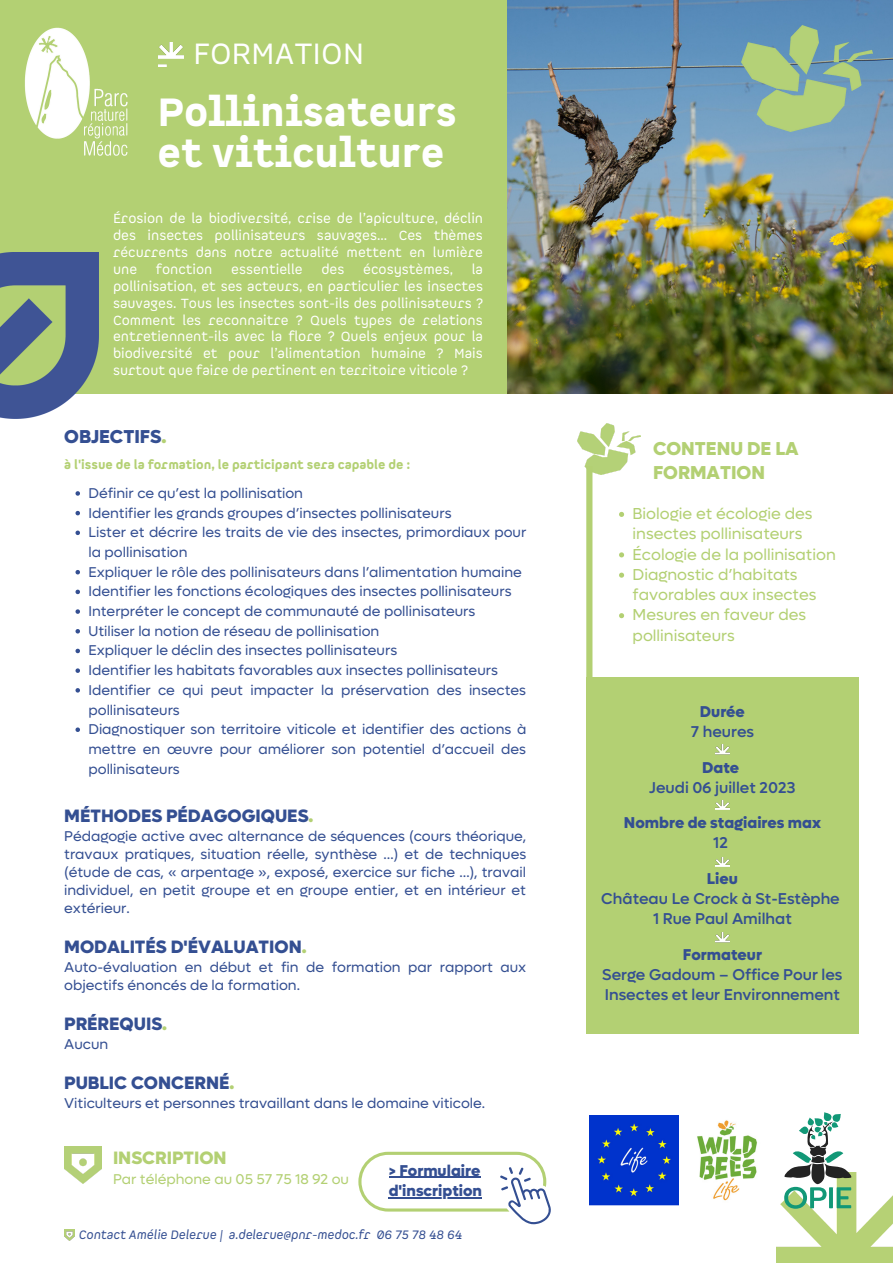
<style>
.page{position:relative;width:893px;height:1263px;background:#fff}
.page>*{position:absolute;margin:0;border:0;box-sizing:border-box;transform-origin:0 0}
.t1{font:900 38.55px/41.8px "Spock Pro";color:#fff}
.t2{font:28.88px "Spock Ess Alt 1";color:#fff}
.t3{font:800 18.75px/24.2px "Lufga";color:#b3d073}
.t4{font:800 18.75px "Lufga";color:#344f92}
.t5{font:800 18px "Lufga";color:#344f92}
.t6{font:800 18px "Lufga";color:#b3d073}
.t7{font:15.9px/20.2px "Lufga";color:#b3d073}
.t8{font:500 15.75px/20.2px "Lufga";color:#344f92}
.t9{font:800 15.75px/20.2px "Lufga";color:#344f92}
.t10{font:14.25px/18px "Lufga";color:#344f92}
.t11{font:14.25px "Lufga";color:#b3d073}
.t12{font:13.05px/16.9px "Spock Ess Alt 1";color:#fff;text-align:justify}
.t13{font:italic 12px "Spock Ess Alt 1";color:#344f92}
.t14{font:900 12px "Spock Ess Alt 1";color:#b3d073}
.s1{color:#b3d073}
</style>
<div class="page">
<div style="left:0;top:0;width:893px;height:393px;background:#b3d073"></div>
<img style="left:24px;top:27px;width:104px;height:129px">
<img style="left:507px;top:0;width:386px;height:393px">
<img style="left:159px;top:42px;width:24px;height:25px">
<img style="left:0;top:252px;width:99px;height:167px">
<svg style="left:64px;top:1229px;width:11px;height:11px"></svg>
<img style="left:741px;top:25px;width:131px;height:106px">
<img style="left:578px;top:424px;width:63px;height:50px">
<div style="left:586px;top:466px;width:6px;height:225px;background:#b3d073"></div>
<div style="left:586px;top:677px;width:272px;height:356px;background:#b3d073"></div>
<img style="left:715px;top:745px;width:15px;height:10px">
<img style="left:715px;top:800px;width:15px;height:10px">
<img style="left:715px;top:857px;width:15px;height:10px">
<img style="left:715px;top:932px;width:15px;height:11px">
<img style="left:776px;top:1172px;width:117px;height:91px">
<img style="left:589px;top:1115px;width:90px;height:91px">
<img style="left:697px;top:1120px;width:60px;height:81px">
<img style="left:64px;top:1146px;width:38px;height:38px">
<svg style="left:358px;top:1152px;width:193px;height:72px"></svg>
<hr style="left:389px;top:1177px;width:91px;height:1px;background:#344f92">
<hr style="left:389px;top:1197px;width:93px;height:1px;background:#344f92">
<svg style="left:782px;top:1112px;width:71px;height:97px"></svg>
<svg style="left:75px;top:491px;width:5px;height:5px"></svg>
<svg style="left:75px;top:511px;width:5px;height:4px"></svg>
<svg style="left:75px;top:531px;width:5px;height:4px"></svg>
<svg style="left:75px;top:570px;width:5px;height:4px"></svg>
<svg style="left:75px;top:590px;width:5px;height:4px"></svg>
<svg style="left:75px;top:609px;width:5px;height:5px"></svg>
<svg style="left:75px;top:629px;width:5px;height:4px"></svg>
<svg style="left:75px;top:649px;width:5px;height:4px"></svg>
<svg style="left:75px;top:668px;width:5px;height:5px"></svg>
<svg style="left:75px;top:688px;width:5px;height:5px"></svg>
<svg style="left:75px;top:727px;width:5px;height:5px"></svg>
<svg style="left:619px;top:512px;width:5px;height:5px"></svg>
<svg style="left:619px;top:552px;width:5px;height:5px"></svg>
<svg style="left:619px;top:573px;width:5px;height:5px"></svg>
<svg style="left:619px;top:613px;width:5px;height:5px"></svg>
<p class="t2" style="left:193px;top:36px;width:173px">FORMATION</p>
<p class="t1" style="left:157px;top:93px;width:301px">Pollinisateurs et viticulture</p>
<p class="t12" style="left:113px;top:210px;width:372px">Érosion de la biodiversité, crise de l’apiculture, déclin des insectes pollinisateurs sauvages... Ces thèmes récurrents dans notre actualité mettent en lumière une</p>
<p class="t12" style="left:156px;top:261px;width:58px">fonction</p>
<p class="t12" style="left:231px;top:261px;width:73px">essentielle</p>
<p class="t12" style="left:321px;top:261px;width:25px">des</p>
<p class="t12" style="left:363px;top:261px;width:91px">écosystèmes,</p>
<p class="t12" style="left:113px;top:261px;width:371px;text-indent:359px">la pollinisation, et ses acteurs, en particulier les insectes sauvages. Tous les insectes sont-ils des pollinisateurs ?<br>Comment les reconnaitre ? Quels types de relations entretiennent-ils avec la flore ? Quels enjeux pour la biodiversité et pour l’alimentation humaine ? Mais surtout que faire de pertinent en territoire viticole ?</p>
<p class="t4" style="left:64px;top:425px;width:104px">OBJECTIFS<span class="s1">.</span></p>
<p class="t14" style="left:64px;top:457px;width:348px">à l'issue de la formation, le participant sera capable de :</p>
<p class="t10" style="left:88px;top:484px;width:216px">Définir ce qu’est la pollinisation</p>
<p class="t10" style="left:88px;top:504px;width:364px">Identifier les grands groupes d’insectes pollinisateurs</p>
<p class="t10" style="left:88px;top:523px;width:439px;line-height:19.6px">Lister et décrire les traits de vie des insectes, primordiaux pour la pollinisation</p>
<p class="t10" style="left:88px;top:563px;width:435px">Expliquer le rôle des pollinisateurs dans l’alimentation humaine</p>
<p class="t10" style="left:88px;top:583px;width:424px">Identifier les fonctions écologiques des insectes pollinisateurs</p>
<p class="t10" style="left:88px;top:602px;width:388px">Interpréter le concept de communauté de pollinisateurs</p>
<p class="t10" style="left:88px;top:622px;width:292px">Utiliser la notion de réseau de pollinisation</p>
<p class="t10" style="left:88px;top:642px;width:310px">Expliquer le déclin des insectes pollinisateurs</p>
<p class="t10" style="left:88px;top:662px;width:411px">Identifier les habitats favorables aux insectes pollinisateurs</p>
<p class="t10" style="left:88px;top:680px;width:439px;line-height:19.6px">Identifier ce qui peut impacter la préservation des insectes pollinisateurs</p>
<p class="t10" style="left:88px;top:720px;width:439px;line-height:19.6px;text-align:justify">Diagnostiquer son territoire viticole et identifier des actions à mettre en œuvre pour améliorer son potentiel d’accueil des pollinisateurs</p>
<p class="t5" style="left:64px;top:804px;width:251px">MÉTHODES PÉDAGOGIQUES<span class="s1">.</span></p>
<p class="t10" style="left:64px;top:827px;width:463px;text-align:justify">Pédagogie active avec alternance de séquences (cours théorique, travaux pratiques, situation réelle, synthèse …) et de techniques (étude de cas, « arpentage », exposé, exercice sur fiche …), travail individuel, en petit groupe et en groupe entier, et en intérieur et extérieur.</p>
<p class="t5" style="left:64px;top:935px;width:244px">MODALITÉS D'ÉVALUATION<span class="s1">.</span></p>
<p class="t10" style="left:64px;top:958px;width:463px">Auto-évaluation en début et fin de formation par rapport aux objectifs énoncés de la formation.</p>
<p class="t5" style="left:64px;top:1012px;width:104px">PRÉREQUIS<span class="s1">.</span></p>
<p class="t10" style="left:64px;top:1035px;width:46px">Aucun</p>
<p class="t5" style="left:64px;top:1071px;width:172px">PUBLIC CONCERNÉ<span class="s1">.</span></p>
<p class="t10" style="left:64px;top:1094px;width:422px">Viticulteurs et personnes travaillant dans le domaine viticole.</p>
<p class="t6" style="left:113px;top:1147px;width:115px">INSCRIPTION</p>
<p class="t11" style="left:113px;top:1170px;width:237px">Par téléphone au 05 57 75 18 92 ou</p>
<p class="t9" style="left:389px;top:1160px;width:95px">&gt; Formulaire d'inscription</p>
<p class="t13" style="left:79px;top:1227px;width:385px">Contact Amélie Delerue | a.delerue@pnr-medoc.fr 06 75 78 48 64</p>
<p class="t3" style="left:653px;top:436px;width:147px">CONTENU DE LA<br>FORMATION</p>
<p class="t7" style="left:632px;top:504px;width:181px">Biologie et écologie des insectes pollinisateurs</p>
<p class="t7" style="left:632px;top:544px;width:205px">Écologie de la pollinisation</p>
<p class="t7" style="left:632px;top:565px;width:185px">Diagnostic d’habitats favorables aux insectes</p>
<p class="t7" style="left:632px;top:605px;width:175px">Mesures en faveur des pollinisateurs</p>
<p class="t9" style="left:700px;top:702px;width:46px">Durée</p>
<p class="t8" style="left:691px;top:722px;width:65px">7 heures</p>
<p class="t9" style="left:702px;top:757px;width:39px">Date</p>
<p class="t8" style="left:649px;top:778px;width:148px">Jeudi 06 juillet 2023</p>
<p class="t9" style="left:624px;top:813px;width:198px">Nombre de stagiaires max</p>
<p class="t8" style="left:713px;top:833px;width:16px">12</p>
<p class="t9" style="left:707px;top:869px;width:32px">Lieu</p>
<p class="t8" style="left:601px;top:889px;width:240px">Château Le Crock à St-Estèphe</p>
<p class="t8" style="left:653px;top:909px;width:140px">1 Rue Paul Amilhat</p>
<p class="t9" style="left:683px;top:945px;width:81px">Formateur</p>
<p class="t8" style="left:602px;top:965px;width:242px">Serge Gadoum – Office Pour les<br>Insectes et leur Environnement</p>
</div>
